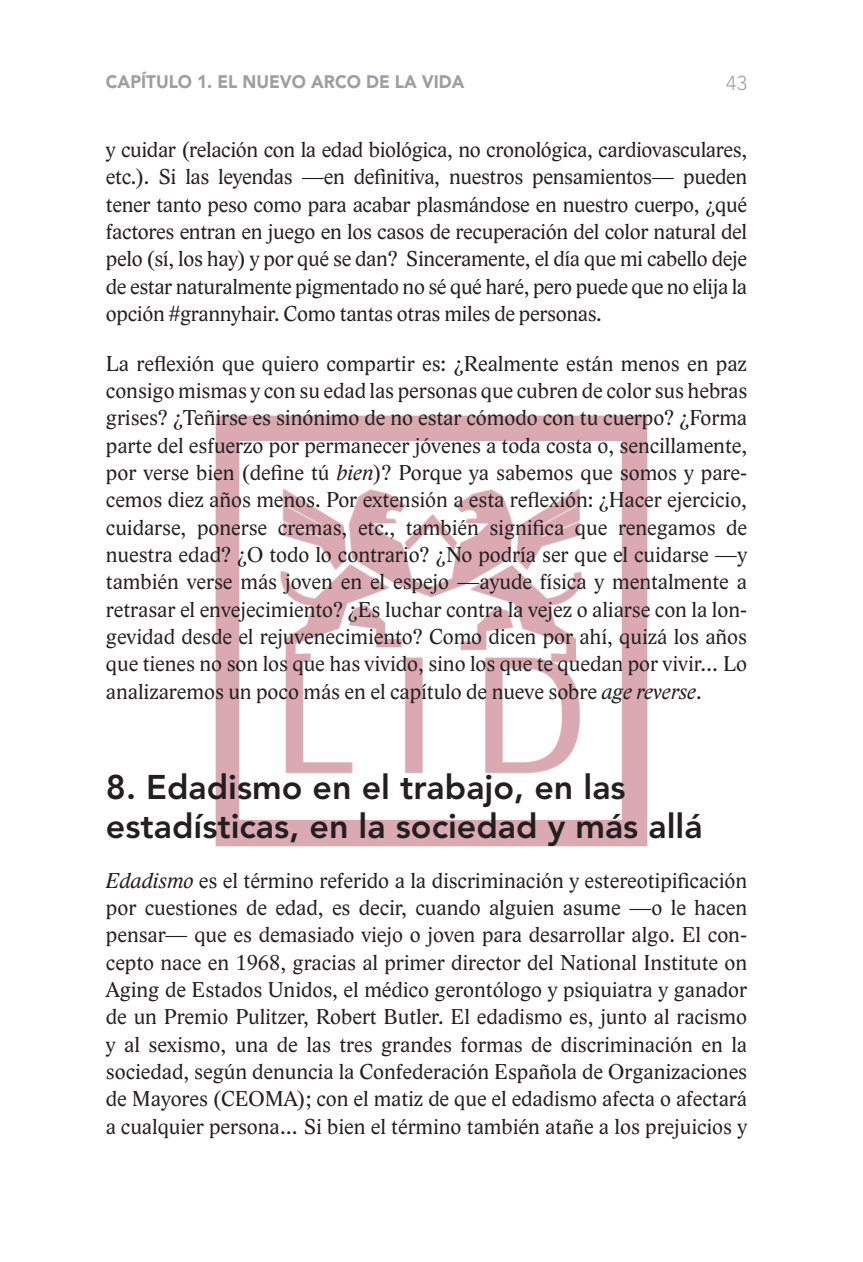
<style>
.page{position:relative;width:863px;height:1262px;background:#fff}
.page>*{position:absolute;margin:0;border:0;box-sizing:border-box;transform-origin:0 0}
.enc{font:800 34px/38.4px "Avenir LT Std";color:#231f20}
.par{font:22px/27.4px "Lido STF";color:#231f20;text-align:justify}
.t1{font:300 20px "Avenir LT Std";color:#9d9fa2}
.t2{font:900 18px "Avenir LT Std";color:#9d9fa2;scale:.95 1}
.s1{font-style:italic}
</style>
<div class="page">
<img style="left:216px;top:415px;width:431px;height:432px">
<p class="t2" style="left:106px;top:71px;width:379px">CAPÍTULO 1. EL NUEVO ARCO DE LA VIDA</p>
<p class="t1" style="left:726px;top:71px;width:22px">43</p>
<p class="par" style="left:106px;top:136px;width:642px">y cuidar (relación con la edad biológica, no cronológica, cardiovasculares, etc.). Si las leyendas —en definitiva, nuestros pensamientos— pueden tener tanto peso como para acabar plasmándose en nuestro cuerpo, ¿qué factores entran en juego en los casos de recuperación del color natural del pelo (sí, los hay) y por qué se dan? Sinceramente, el día que mi cabello deje de estar naturalmente pigmentado no sé qué haré, pero puede que no elija la opción #grannyhair. Como tantas otras miles de personas.</p>
<p class="par" style="left:106px;top:350px;width:642px">La reflexión que quiero compartir es: ¿Realmente están menos en paz consigo mismas y con su edad las personas que cubren de color sus hebras grises? ¿Teñirse es sinónimo de no estar cómodo con tu cuerpo? ¿Forma parte del esfuerzo por permanecer jóvenes a toda costa o, sencillamente, por verse bien (define tú <span class="s1">bien</span>)? Porque ya sabemos que somos y pare&shy;cemos diez años menos. Por extensión a esta reflexión: ¿Hacer ejercicio, cuidarse, ponerse cremas, etc., también significa que renegamos de nuestra edad? ¿O todo lo contrario? ¿No podría ser que el cuidarse —y también verse más joven en el espejo —ayude física y mentalmente a retrasar el envejecimiento? ¿Es luchar contra la vejez o aliarse con la lon&shy;gevidad desde el rejuvenecimiento? Como dicen por ahí, quizá los años que tienes no son los que has vivido, sino los que te quedan por vivir… Lo analizaremos un poco más en el capítulo de nueve sobre <span class="s1">age reverse</span>.</p>
<p class="enc" style="left:106px;top:769px;width:598px">8. Edadismo en el trabajo, en las estadísticas, en la sociedad y más allá</p>
<p class="par" style="left:106px;top:867px;width:642px"><span class="s1">Edadismo</span> es el término referido a la discriminación y estereotipificación por cuestiones de edad, es decir, cuando alguien asume —o le hacen pensar— que es demasiado viejo o joven para desarrollar algo. El con&shy;cepto nace en 1968, gracias al primer director del National Institute on Aging de Estados Unidos, el médico gerontólogo y psiquiatra y ganador de un Premio Pulitzer, Robert Butler. El edadismo es, junto al racismo y al sexismo, una de las tres grandes formas de discriminación en la sociedad, según denuncia la Confederación Española de Organizaciones de Mayores (CEOMA); con el matiz de que el edadismo afecta o afectará a cualquier persona… Si bien el término también atañe a los prejuicios y</p>
</div>
